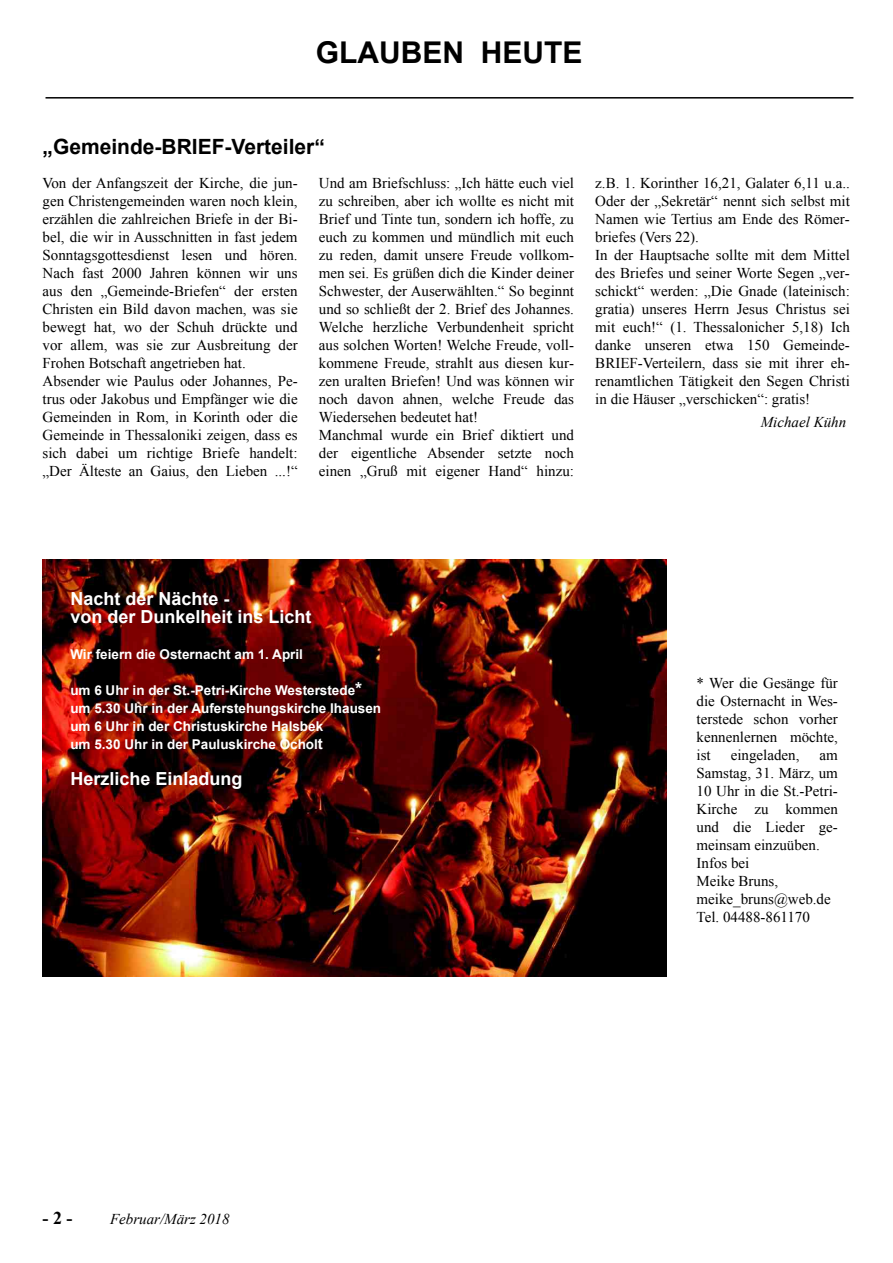
<style>
.page{position:relative;width:893px;height:1263px;background:#fff}
.page>*{position:absolute;margin:0;border:0;box-sizing:border-box;transform-origin:0 0}
.t1{font:700 30px "Arial";color:#000}
.t2{font:700 21px "Arial";color:#000}
.t3{font:700 18px/18px "Arial";color:#fff}
.t4{font:700 18px "Times New Roman";color:#000}
.t5{font:15px/18px "Times New Roman";color:#000}
.t6{font:italic 15px "Times New Roman";color:#000}
.t7{font:700 15px "Arial";color:#000}
.t8{font:700 13.5px/18px "Arial";color:#fff}
.s1{font-size:18px}
.s2{font-size:15px}
</style>
<div class="page">
<hr style="left:46px;top:97px;width:807px;height:2px;background:#000">
<img style="left:43px;top:560px;width:624px;height:416px">
<h1 class="t1" style="left:316px;top:36px;width:268px">GLAUBEN HEUTE</h1>
<h2 class="t2" style="left:43px;top:135px;width:284px">„Gemeinde-BRIEF-Verteiler“</h2>
<p class="t5" style="left:43px;top:174px;width:257px">Von der Anfangszeit der Kirche, die jun&shy;gen Christengemeinden waren noch klein, erzählen die zahlreichen Briefe in der Bi&shy;bel, die wir in Ausschnitten in fast jedem Sonntagsgottesdienst lesen und hören.<br>Nach fast 2000 Jahren können wir uns aus den „Gemeinde-Briefen“ der ersten Christen ein Bild davon machen, was sie bewegt hat, wo der Schuh drückte und vor allem, was sie zur Ausbreitung der Frohen Botschaft angetrieben hat.<br>Absender wie Paulus oder Johannes, Pe&shy;trus oder Jakobus und Empfänger wie die Gemeinden in Rom, in Korinth oder die Gemeinde in Thessaloniki zeigen, dass es sich dabei um richtige Briefe handelt: „Der Älteste an Gaius, den Lieben ...!“</p>
<p class="t5" style="left:319px;top:174px;width:257px">Und am Briefschluss: „Ich hätte euch viel zu schreiben, aber ich wollte es nicht mit Brief und Tinte tun, sondern ich hoffe, zu euch zu kommen und mündlich mit euch zu reden, damit unsere Freude vollkom&shy;men sei. Es grüßen dich die Kinder deiner Schwester, der Auserwählten.“ So beginnt und so schließt der 2. Brief des Johannes.<br>Welche herzliche Verbundenheit spricht aus solchen Worten! Welche Freude, voll&shy;kommene Freude, strahlt aus diesen kur&shy;zen uralten Briefen! Und was können wir noch davon ahnen, welche Freude das Wiedersehen bedeutet hat!<br>Manchmal wurde ein Brief diktiert und der eigentliche Absender setzte noch einen „Gruß mit eigener Hand“ hinzu:</p>
<p class="t5" style="left:595px;top:174px;width:256px">z.B. 1. Korinther 16,21, Galater 6,11 u.a..<br>Oder der „Sekretär“ nennt sich selbst mit Namen wie Tertius am Ende des Römer&shy;briefes (Vers 22).<br>In der Hauptsache sollte mit dem Mittel des Briefes und seiner Worte Segen „ver&shy;schickt“ werden: „Die Gnade (lateinisch: gratia) unseres Herrn Jesus Christus sei mit euch!“ (1. Thessalonicher 5,18) Ich danke unseren etwa 150 Gemeinde-BRIEF-Verteilern, dass sie mit ihrer eh&shy;renamtlichen Tätigkeit den Segen Christi in die Häuser „verschicken“: gratis!</p>
<p class="t6" style="left:761px;top:413px;width:87px">Michael Kühn</p>
<p class="t3" style="left:70px;top:590px;width:243px">Nacht der Nächte -<br>von der Dunkelheit ins Licht</p>
<p class="t7" style="left:70px;top:628px;width:6px">,</p>
<p class="t8" style="left:70px;top:646px;width:234px">Wir feiern die Osternacht am 1. April</p>
<p class="t8" style="left:70px;top:682px;width:312px">um 6 Uhr in der St.-Petri-Kirche Westerstede<span class="s1">* </span>um 5.30 Uhr in der Auferstehungskirche Ihausen um 6 Uhr in der Christuskirche Halsbek<br>um 5.30 Uhr in der Pauluskirche Ochol<span class="s2">t</span></p>
<p class="t3" style="left:70px;top:770px;width:174px">Herzliche Einladung</p>
<p class="t4" style="left:43px;top:1208px;width:31px">-2-</p>
<p class="t6" style="left:110px;top:1211px;width:121px">Februar/März 2018</p>
<p class="t5" style="left:697px;top:674px;width:143px;text-align:justify">* Wer die Gesänge für die Osternacht in Wes&shy;terstede schon vorher kennenlernen möchte, ist</p>
<p class="t5" style="left:731px;top:746px;width:70px">eingeladen,</p>
<p class="t5" style="left:697px;top:746px;width:143px;text-indent:123px">am<br>Samstag, 31. März, um<br>10 Uhr in die St.-Petri-<br>Kirche zu kommen und die Lieder ge&shy;meinsam einzuüben.<br>Infos bei<br>Meike Bruns, meike_bruns@web.de<br>Tel. 04488-861170</p>
</div>
